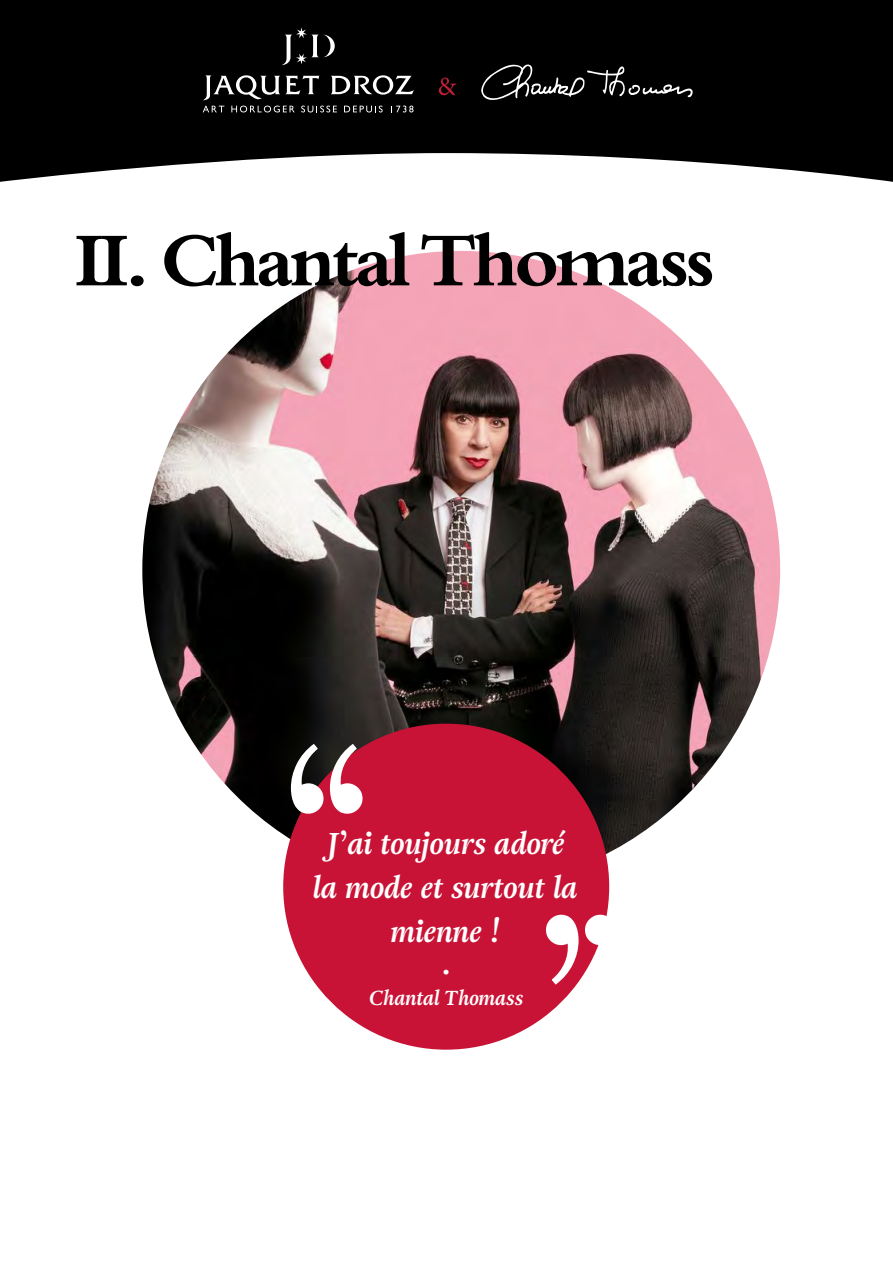
<style>
.page{position:relative;width:893px;height:1263px;background:#fff}
.page>*{position:absolute;margin:0;border:0;box-sizing:border-box;transform-origin:0 0}
.t1{font:700 79.5px "Bembo";letter-spacing:-.05em;color:#000}
.t2{font:italic 700 30px/44.4px "Adriane Text";color:#fff;text-align:center}
.t3{font:italic 700 20.1px "Adriane Text";color:#fff}
.t4{font:300 20.1px "Gill Sans CE";color:#fff}
</style>
<div class="page">
<img style="left:142px;top:251px;width:638px;height:638px;border-radius:319px">
<svg style="left:0;top:0;width:893px;height:182px;background:#1d1d1d"></svg>
<svg style="left:282px;top:27px;width:53px;height:38px;background:#2c2c2c"></svg>
<svg style="left:203px;top:75px;width:116px;height:25px"></svg>
<svg style="left:331px;top:75px;width:83px;height:20px"></svg>
<svg style="left:203px;top:106px;width:21px;height:6px"></svg>
<svg style="left:231px;top:106px;width:64px;height:6px"></svg>
<svg style="left:301px;top:106px;width:36px;height:6px"></svg>
<svg style="left:344px;top:106px;width:39px;height:6px"></svg>
<svg style="left:391px;top:106px;width:22px;height:6px"></svg>
<svg style="left:481px;top:63px;width:212px;height:37px;background:#232323"></svg>
<svg style="left:439px;top:78px;width:17px;height:17px"></svg>
<div style="left:283px;top:724px;width:326px;height:326px;background:#c81336;border-radius:50%"></div>
<svg style="left:291px;top:744px;width:72px;height:70px"></svg>
<svg style="left:546px;top:915px;width:61px;height:69px"></svg>
<h1 class="t1" style="left:75px;top:212px;width:642px">II. Chantal Thomass</h1>
<p class="t2" style="left:313px;top:822px;width:266px">J’ai toujours adoré la mode et surtout la mienne !</p>
<p class="t4" style="left:441px;top:961px;width:12px">•</p>
<p class="t3" style="left:369px;top:984px;width:156px">Chantal Thomass</p>
</div>
